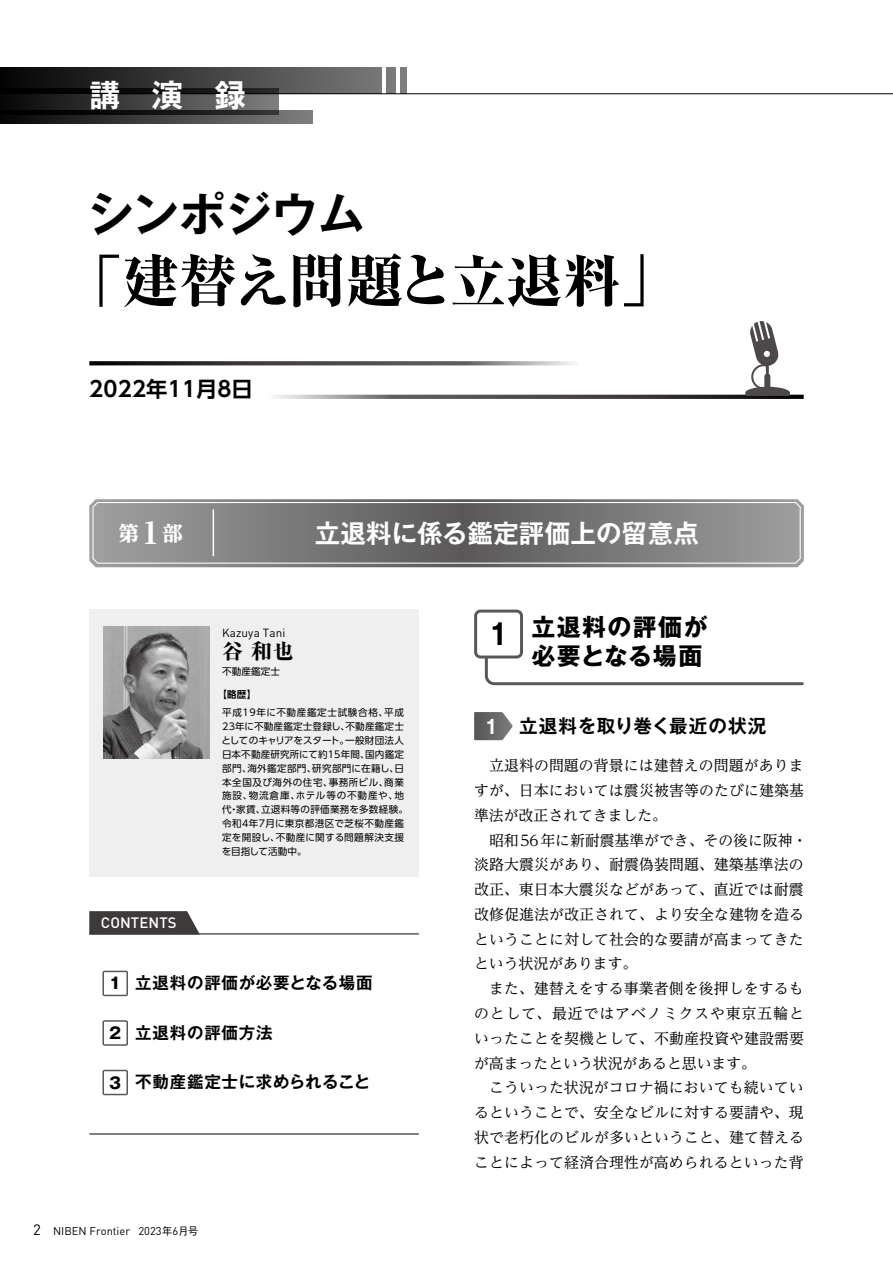
<style>
.page{position:relative;width:893px;height:1263px;background:#fff}
.page>*{position:absolute;margin:0;border:0;box-sizing:border-box;transform-origin:0 0}
.t1{font:800 57.45px "Ryumin Pr 6 N";letter-spacing:-.03em;color:#000}
.t2{font:700 46.8px "Gothic MB101 Pr 6 N De";letter-spacing:-.01em;color:#000}
.t3{font:700 31.35px "Gothic MB101 Pr 6 N De";color:#fff}
.t4{font:700 28.65px "Gothic MB101 Pr 6 N De";color:#000}
.t5{font:700 25.5px "Gothic MB101 Pr 6 N De";letter-spacing:.01em;color:#fff}
.t6{font:700 23.85px/28.7px "Gothic MB101 Pr 6 N";letter-spacing:.06em;color:#000}
.t7{font:700 21.3px "UD Shin Go Pr 6 N De";letter-spacing:.01em;color:#000}
.t8{font:800 21.3px "Ryumin Pr 6 N";color:#000}
.t9{font:800 20.25px "UD Reimin Pr 6 N";color:#fff}
.t10{font:700 18.6px "Gothic MB101 Pr 6 N De";letter-spacing:.04em;color:#000}
.t11{font:700 16.5px "Gothic MB101 Pr 6 N De";letter-spacing:.05em;color:#000}
.t12{font:14.85px/24.8px "UD Reimin Pr 6 N";letter-spacing:.01em;color:#000;text-align:justify}
.t13{font:500 14.85px "DIN Pro";letter-spacing:.01em;color:#fff}
.t14{font:11.7px "DIN Pro";letter-spacing:.01em;color:#000}
.t15{font:11.1px "DIN";color:#000}
.t16{font:9.6px/13.8px "UD Shin Go Pr 6 N";letter-spacing:.03em;color:#000}
.t17{font:700 9.6px "UD Shin Go Pr 6 N De";color:#000}
.s1{font-size:28.95px}
.s2{font-family:"Gothic MB101 Pr 6 N";font-size:15.75px}
.s3{font-size:14.85px}
.s4{font-family:"Gothic BBB Pr 6 N";font-weight:500;font-size:10.65px}
.s5{font-size:19.2px;color:#fff}
</style>
<div class="page">
<hr style="left:89px;top:94px;width:804px;height:1px;background:#000">
<svg style="left:483px;top:655px;width:321px;height:31px"></svg>
<div style="left:474px;top:610px;width:49px;height:48px;border:3px solid #595757;border-radius:5px"></div>
<svg style="left:474px;top:712px;width:39px;height:28px"></svg>
<div style="left:0;top:67px;width:382px;height:27px;background:linear-gradient(to right,#030303,#777)"></div>
<div style="left:386px;top:67px;width:10px;height:27px;background:#7a7a7a"></div>
<div style="left:400px;top:67px;width:6px;height:27px;background:#7e7e7e"></div>
<svg style="left:0;top:88px;width:279px;height:22px;background:#323232"></svg>
<svg style="left:0;top:110px;width:313px;height:13px;background:#333"></svg>
<svg style="left:89px;top:361px;width:485px;height:4px;background:#5b5a59"></svg>
<svg style="left:276px;top:395px;width:528px;height:4px;background:#585656"></svg>
<svg style="left:745px;top:321px;width:45px;height:75px"></svg>
<svg style="left:89px;top:499px;width:715px;height:68px;background:#8a898a"></svg>
<svg style="left:92px;top:501px;width:710px;height:64px;background:#818081"></svg>
<hr style="left:213px;top:509px;width:1px;height:47px;background:#fff">
<div style="left:89px;top:610px;width:330px;height:267px;background:#efefef"></div>
<img style="left:103px;top:627px;width:107px;height:131px">
<div style="left:102px;top:971px;width:26px;height:25px;border:1px solid #595757"></div>
<div style="left:102px;top:1020px;width:26px;height:26px;border:1px solid #595757"></div>
<div style="left:102px;top:1070px;width:26px;height:25px;border:1px solid #595757"></div>
<hr style="left:89px;top:1133px;width:330px;height:1px;background:#3e3a39">
<hr style="left:89px;top:933px;width:330px;height:1px;background:#3e3a39">
<svg style="left:89px;top:911px;width:111px;height:23px;background:#4b4746"></svg>
<h3 class="t3" style="left:89px;top:69px;width:158px">講　演　録</h3>
<h2 class="t2" style="left:87px;top:176px;width:280px">シンポジウム</h2>
<h1 class="t1" style="left:65px;top:236px;width:615px">「建替え問題と立退料」</h1>
<h3 class="t7" style="left:89px;top:372px;width:165px">2022年11月8日</h3>
<h3 class="t9" style="left:119px;top:516px;width:65px">第<span class="s1">1</span>部</h3>
<h3 class="t5" style="left:315px;top:512px;width:386px">立退料に係る鑑定評価上の留意点</h3>
<p class="t13" style="left:101px;top:911px;width:77px">CONTENTS</p>
<p class="t14" style="left:222px;top:623px;width:65px">Kazuya Tani</p>
<h3 class="t8" style="left:222px;top:634px;width:73px">谷 和也</h3>
<p class="t16" style="left:222px;top:665px;width:59px">不動産鑑定士</p>
<p class="t17" style="left:217px;top:687px;width:40px">【略歴】</p>
<p class="t16" style="left:222px;top:706px;width:188px">平成19年に不動産鑑定士試験合格、平成<br>23年に不動産鑑定士登録し、不動産鑑定士としてのキャリアをスタート。一般財団法人日本不動産研究所にて約15年間、国内鑑定部門、海外鑑定部門、研究部門に在籍し、日本全国及び海外の住宅、事務所ビル、商業施設、物流倉庫、ホテル等の不動産や、地代・家賃、立退料等の評価業務を多数経験。令和4年7月に東京都港区で芝桜不動産鑑定を開設し、不動産に関する問題解決支援を目指して活動中。</p>
<p class="t11" style="left:109px;top:969px;width:265px"><span class="s2">1</span> 立退料の評価が必要となる場面</p>
<p class="t11" style="left:109px;top:1018px;width:165px"><span class="s2">2</span> 立退料の評価方法</p>
<p class="t11" style="left:109px;top:1068px;width:262px"><span class="s2">3</span> 不動産鑑定士に求められること</p>
<p class="t15" style="left:33px;top:1224px;width:167px"><span class="s3">2</span> NIBEN Frontier 2023<span class="s4">年</span>6<span class="s4">月号</span></p>
<h3 class="t4" style="left:488px;top:610px;width:23px">1</h3>
<h3 class="t6" style="left:531px;top:612px;width:177px">立退料の評価が必要となる場面</h3>
<p class="t10" style="left:484px;top:711px;width:284px"><span class="s5">1</span> 立退料を取り巻く最近の状況</p>
<p class="t12" style="left:474px;top:753px;width:331px;text-indent:15px">立退料の問題の背景には建替えの問題がありますが、日本においては震災被害等のたびに建築基準法が改正されてきました。</p>
<p class="t12" style="left:474px;top:827px;width:335px;text-align:left;text-indent:15px">昭和56年に新耐震基準ができ、その後に阪神・淡路大震災があり、耐震偽装問題、建築基準法の改正、東日本大震災などがあって、直近では耐震改修促進法が改正されて、より安全な建物を造るということに対して社会的な要請が高まってきたという状況があります。</p>
<p class="t12" style="left:474px;top:976px;width:331px;text-indent:15px">また、建替えをする事業者側を後押しをするものとして、最近ではアベノミクスや東京五輪といったことを契機として、不動産投資や建設需要が高まったという状況があると思います。</p>
<p class="t12" style="left:474px;top:1075px;width:331px;text-indent:15px">こういった状況がコロナ禍においても続いているということで、安全なビルに対する要請や、現状で老朽化のビルが多いということ、建て替えることによって経済合理性が高められるといった背</p>
</div>
